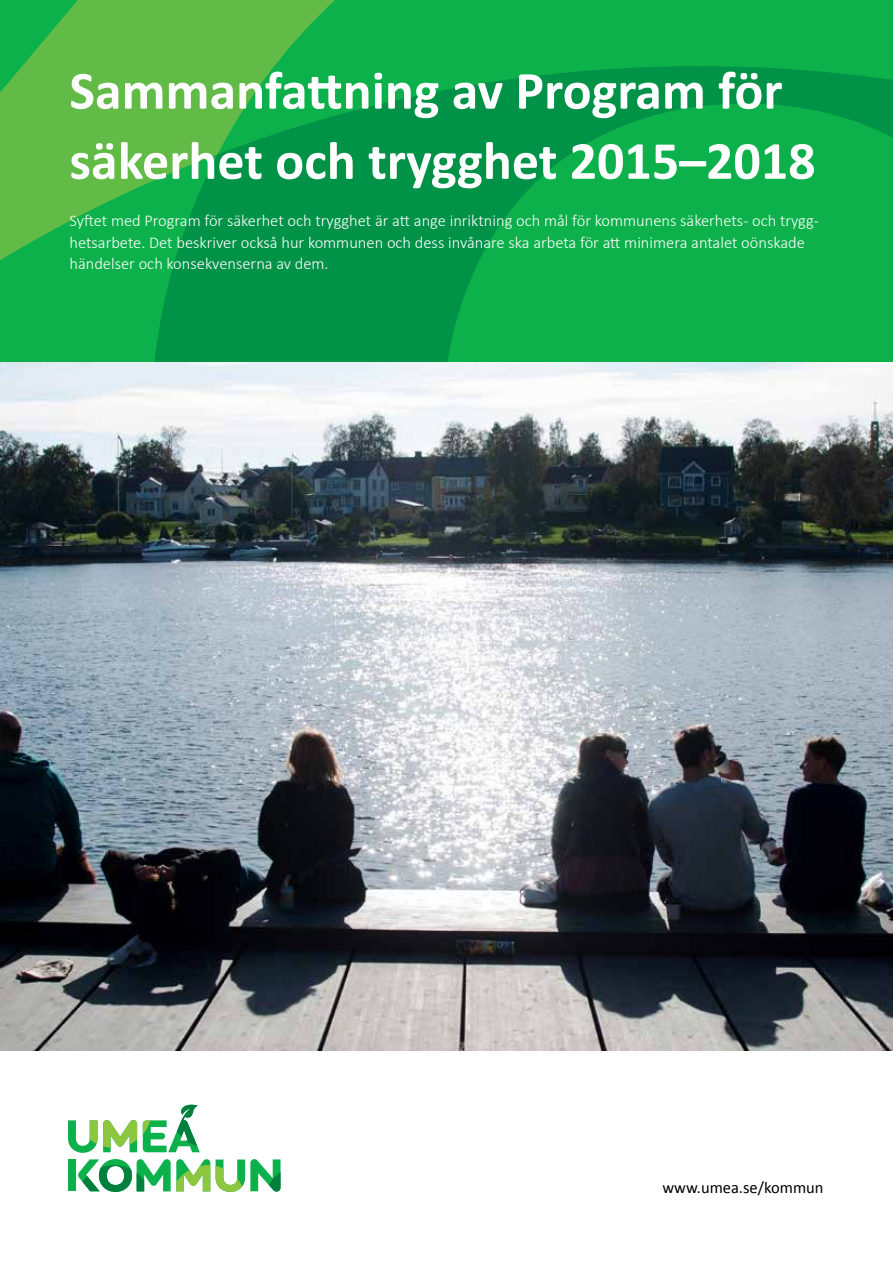
<style>
.page{position:relative;width:893px;height:1263px;background:#fff}
.page>*{position:absolute;margin:0;border:0;box-sizing:border-box;transform-origin:0 0}
.t1{font:700 54px/70.2px "Calibri";color:#fff}
.t2{font:300 16.5px/21.5px "Calibri";color:#fff}
.t3{font:16.5px "Calibri";color:#000101}
</style>
<div class="page">
<svg style="left:0;top:0;width:893px;height:340px;background:#2eb449"></svg>
<svg style="left:150px;top:66px;width:743px;height:297px;background:#0ba449"></svg>
<svg style="left:167px;top:204px;width:28px;height:87px;background:#059f48"></svg>
<svg style="left:154px;top:312px;width:8px;height:51px"></svg>
<svg style="left:442px;top:351px;width:7px;height:12px"></svg>
<div style="left:68px;top:1159px;width:8px;height:32px;background:#0db14b"></div>
<svg style="left:78px;top:1159px;width:132px;height:33px"></svg>
<svg style="left:216px;top:1159px;width:65px;height:33px"></svg>
<svg style="left:68px;top:1120px;width:69px;height:33px"></svg>
<svg style="left:143px;top:1105px;width:57px;height:47px"></svg>
<img style="left:0;top:363px;width:893px;height:687px">
<h1 class="t1" style="left:69px;top:55px;width:748px">Sammanfattning av Program för säkerhet och trygghet 2015–2018</h1>
<p class="t2" style="left:69px;top:210px;width:751px">Syftet med Program för säkerhet och trygghet är att ange inriktning och mål för kommunens säkerhets- och trygg&shy;hetsarbete. Det beskriver också hur kommunen och dess invånare ska arbeta för att minimera antalet oönskade händelser och konsekvenserna av dem.</p>
<p class="t3" style="left:662px;top:1177px;width:163px">www.umea.se/kommun</p>
</div>
